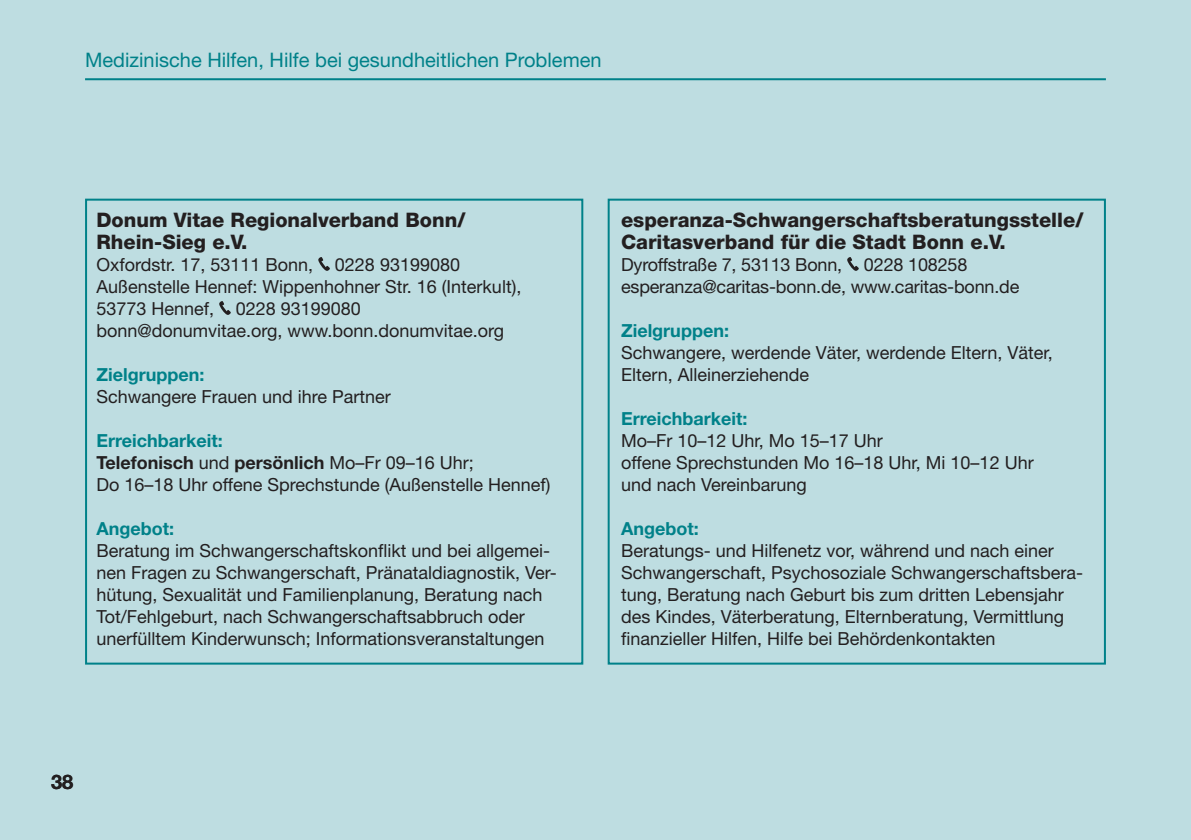
<style>
.page{position:relative;width:1191px;height:840px;background:#fff}
.page>*{position:absolute;margin:0;border:0;box-sizing:border-box;transform-origin:0 0}
.t1{font:800 20px/22px "Helvetica Neue";color:#231f20}
.t2{font:20px "Helvetica Neue";color:#008189}
.t3{font:700 20px "Helvetica Neue";color:#231f20}
.t4{font:18px/22px "Helvetica Neue";color:#231f20}
.t5{font:700 18px "Helvetica Neue";color:#008189}
.s1{font-weight:700;color:#008189}
.s2{font-weight:700}
</style>
<div class="page">
<div style="left:0;top:0;width:1191px;height:839px;background:#bedde1"></div>
<hr style="left:85px;top:78px;width:1021px;height:2px;background:#008189">
<svg style="left:318px;top:257px;width:12px;height:14px"></svg>
<svg style="left:219px;top:301px;width:12px;height:14px"></svg>
<svg style="left:847px;top:257px;width:12px;height:14px"></svg>
<div style="left:85px;top:198px;width:498px;height:466px;border:2px solid #008189"></div>
<div style="left:607px;top:198px;width:499px;height:466px;border:2px solid #008189"></div>
<p class="t2" style="left:85px;top:48px;width:518px">Medizinische Hilfen, Hilfe bei gesundheitlichen Problemen</p>
<p class="t1" style="left:96px;top:208px;width:370px">Donum Vitae Regionalverband Bonn/<br>Rhein-Sieg e.V.</p>
<p class="t4" style="left:96px;top:253px;width:426px">Oxfordstr. 17, 53111 Bonn, 0228 93199080<br>Außenstelle Hennef: Wippenhohner Str. 16 (Interkult), 53773 Hennef, 0228 93199080 bonn@donumvitae.org, www.bonn.donumvitae.org</p>
<p class="t5" style="left:96px;top:363px;width:109px">Zielgruppen:</p>
<p class="t4" style="left:96px;top:385px;width:296px">Schwangere Frauen und ihre Partner</p>
<p class="t4" style="left:96px;top:429px;width:455px"><span class="s1">Erreichbarkeit:<br></span><span class="s2">Telefonisch</span> und <span class="s2">persönlich</span> Mo–Fr 09–16 Uhr;<br>Do 16–18 Uhr offene Sprechstunde (Außenstelle Hennef)</p>
<p class="t5" style="left:96px;top:517px;width:79px">Angebot:</p>
<p class="t4" style="left:96px;top:539px;width:462px">Beratung im Schwangerschaftskonflikt und bei allgemei&shy;nen Fragen zu Schwangerschaft, Pränataldiagnostik, Ver&shy;hütung, Sexualität und Familienplanung, Beratung nach Tot/Fehlgeburt, nach Schwangerschaftsabbruch oder unerfülltem Kinderwunsch; Informationsveranstaltungen</p>
<p class="t3" style="left:51px;top:768px;width:24px">38</p>
<p class="t1" style="left:621px;top:208px;width:464px">esperanza-Schwangerschaftsberatungsstelle/<br>Caritasverband für die Stadt Bonn e.V.</p>
<p class="t4" style="left:621px;top:253px;width:400px">Dyroffstraße 7, 53113 Bonn, 0228 108258 esperanza@caritas-bonn.de, www.caritas-bonn.de</p>
<p class="t5" style="left:621px;top:319px;width:109px">Zielgruppen:</p>
<p class="t4" style="left:621px;top:341px;width:433px">Schwangere, werdende Väter, werdende Eltern, Väter,<br>Eltern, Alleinerziehende</p>
<p class="t5" style="left:621px;top:407px;width:128px">Erreichbarkeit:</p>
<p class="t4" style="left:621px;top:429px;width:414px">Mo–Fr 10–12 Uhr, Mo 15–17 Uhr<br>offene Sprechstunden Mo 16–18 Uhr, Mi 10–12 Uhr und nach Vereinbarung</p>
<p class="t5" style="left:621px;top:517px;width:79px">Angebot:</p>
<p class="t4" style="left:621px;top:539px;width:463px">Beratungs- und Hilfenetz vor, während und nach einer Schwangerschaft, Psychosoziale Schwangerschaftsbera&shy;tung, Beratung nach Geburt bis zum dritten Lebensjahr des Kindes, Väterberatung, Elternberatung, Vermittlung finanzieller Hilfen, Hilfe bei Behördenkontakten</p>
</div>
